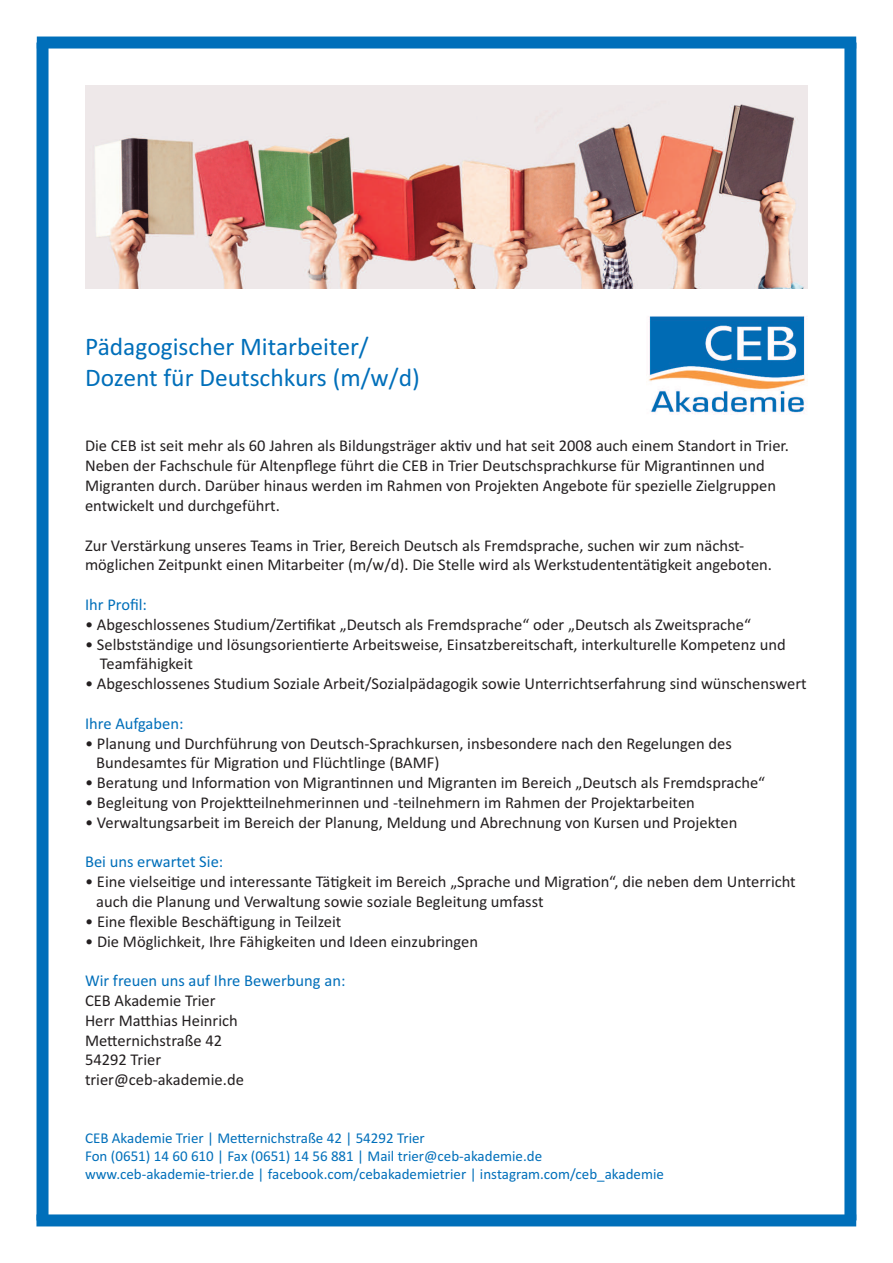
<style>
.page{position:relative;width:893px;height:1263px;background:#fff}
.page>*{position:absolute;margin:0;border:0;box-sizing:border-box;transform-origin:0 0}
.t1{font:25.5px/30.6px "Calibri";color:#006fba}
.t2{font:16.5px/19.8px "Calibri";color:#231f20}
.t3{font:16.5px "Calibri";color:#006fba}
.t4{font:15px/18px "Calibri";color:#006fba}
</style>
<div class="page">
<div style="left:37px;top:37px;width:819px;height:12px;background:#006fba"></div>
<div style="left:36px;top:1214px;width:820px;height:12px;background:#006fba"></div>
<div style="left:844px;top:43px;width:12px;height:1177px;background:#006fba"></div>
<div style="left:37px;top:43px;width:12px;height:1177px;background:#006fba"></div>
<img style="left:648px;top:316px;width:159px;height:98px">
<img style="left:85px;top:85px;width:723px;height:204px">
<h1 class="t1" style="left:85px;top:331px;width:336px">Pädagogischer Mitarbeiter/<br>Dozent für Deutschkurs (m/w/d)</h1>
<p class="t2" style="left:85px;top:436px;width:705px">Die CEB ist seit mehr als 60 Jahren als Bildungsträger aktiv und hat seit 2008 auch einem Standort in Trier.<br>Neben der Fachschule für Altenpflege führt die CEB in Trier Deutschsprachkurse für Migrantinnen und Migranten durch. Darüber hinaus werden im Rahmen von Projekten Angebote für spezielle Zielgruppen entwickelt und durchgeführt.</p>
<p class="t2" style="left:85px;top:535px;width:688px">Zur Verstärkung unseres Teams in Trier, Bereich Deutsch als Fremdsprache, suchen wir zum nächst&shy;möglichen Zeitpunkt einen Mitarbeiter (m/w/d). Die Stelle wird als Werkstudententätigkeit angeboten.</p>
<p class="t3" style="left:85px;top:594px;width:63px">Ihr Profil:</p>
<p class="t2" style="left:85px;top:614px;width:667px">• Abgeschlossenes Studium/Zertifikat „Deutsch als Fremdsprache“ oder „Deutsch als Zweitsprache“</p>
<p class="t2" style="left:100px;top:634px;width:687px;text-indent:-15px">• Selbstständige und lösungsorientierte Arbeitsweise, Einsatzbereitschaft, interkulturelle Kompetenz und<br>Teamfähigkeit</p>
<p class="t2" style="left:85px;top:673px;width:723px">• Abgeschlossenes Studium Soziale Arbeit/Sozialpädagogik sowie Unterrichtserfahrung sind wünschenswert</p>
<p class="t3" style="left:85px;top:713px;width:100px">Ihre Aufgaben:</p>
<p class="t2" style="left:96px;top:733px;width:637px;text-indent:-11px">• Planung und Durchführung von Deutsch-Sprachkursen, insbesondere nach den Regelungen des<br>Bundesamtes für Migration und Flüchtlinge (BAMF)</p>
<p class="t2" style="left:85px;top:772px;width:681px">• Beratung und Information von Migrantinnen und Migranten im Bereich „Deutsch als Fremdsprache“</p>
<p class="t2" style="left:85px;top:792px;width:611px">• Begleitung von Projektteilnehmerinnen und -teilnehmern im Rahmen der Projektarbeiten</p>
<p class="t2" style="left:85px;top:812px;width:654px">• Verwaltungsarbeit im Bereich der Planung, Meldung und Abrechnung von Kursen und Projekten</p>
<p class="t3" style="left:85px;top:852px;width:140px">Bei uns erwartet Sie:</p>
<p class="t2" style="left:96px;top:871px;width:701px;text-indent:-11px">• Eine vielseitige und interessante Tätigkeit im Bereich „Sprache und Migration“, die neben dem Unterricht auch die Planung und Verwaltung sowie soziale Begleitung umfasst</p>
<p class="t2" style="left:85px;top:911px;width:258px">• Eine flexible Beschäftigung in Teilzeit</p>
<p class="t2" style="left:85px;top:931px;width:394px">• Die Möglichkeit, Ihre Fähigkeiten und Ideen einzubringen</p>
<p class="t3" style="left:85px;top:971px;width:262px">Wir freuen uns auf Ihre Bewerbung an:</p>
<p class="t2" style="left:85px;top:990px;width:160px">CEB Akademie Trier<br>Herr Matthias Heinrich<br>Metternichstraße 42<br>54292 Trier trier@ceb-akademie.de</p>
<p class="t4" style="left:85px;top:1128px;width:580px">CEB Akademie Trier | Metternichstraße 42 | 54292 Trier<br>Fon (0651) 14 60 610 | Fax (0651) 14 56 881 | Mail trier@ceb-akademie.de www.ceb-akademie-trier.de | facebook.com/cebakademietrier | instagram.com/ceb_akademie</p>
</div>
